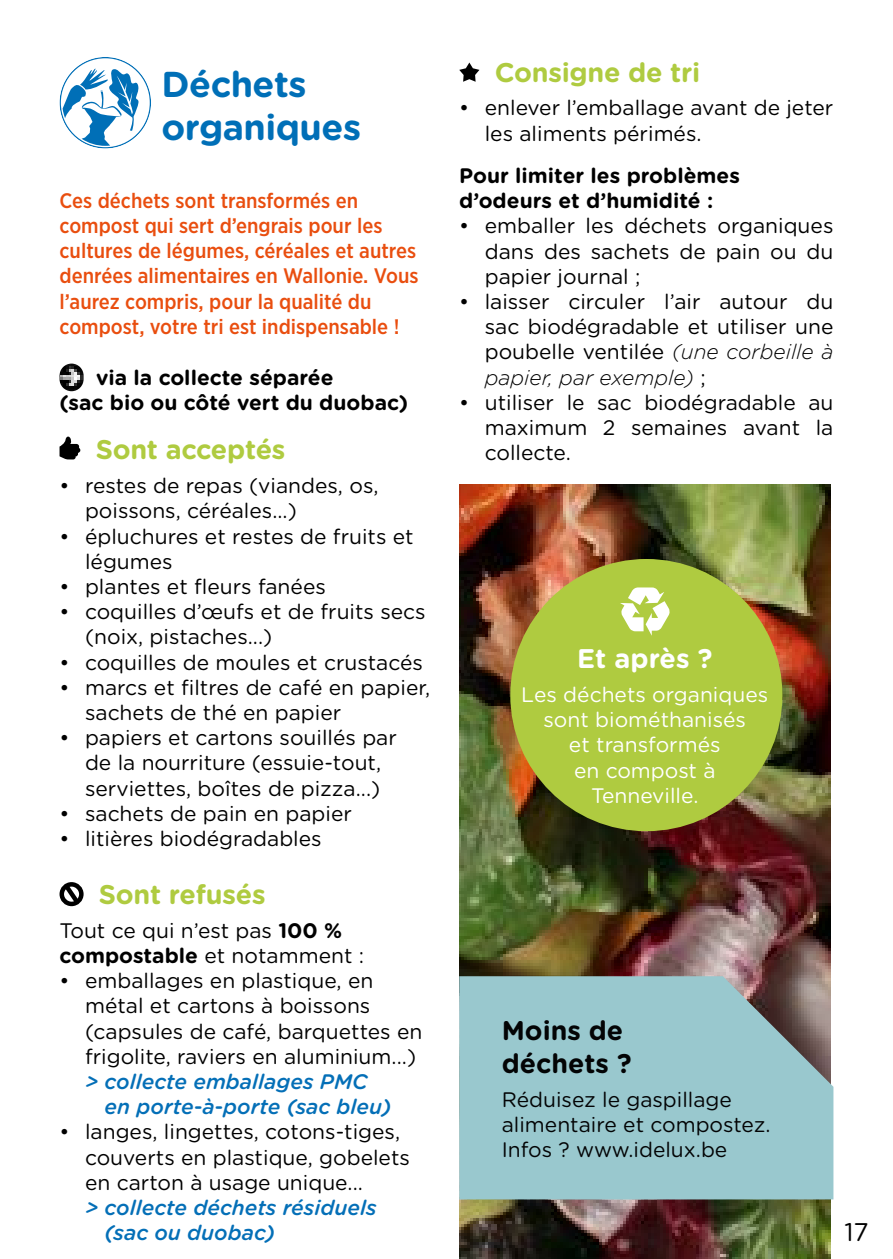
<style>
.page{position:relative;width:893px;height:1259px;background:#fff}
.page>*{position:absolute;margin:0;border:0;box-sizing:border-box;transform-origin:0 0}
.t1{font:700 36px/43.2px "Gotham Rounded";letter-spacing:-.015em;color:#006fb7}
.t2{font:700 27px "Gotham Rounded";letter-spacing:-.01em;color:#afcb40}
.t3{font:700 27px/32.4px "Gotham Rounded";color:#030405}
.t4{font:700 27px "Gotham Rounded";color:#fff}
.t5{font:25.5px "Gotham Rounded";color:#000}
.t6{font:21px/25.2px "Gotham Rounded";color:#000}
.t7{font:500 21px/25.2px "Gotham Narrow";color:#e94e0f}
.t8{font:700 21px/25.2px "Gotham Rounded";color:#000}
.t9{font:italic 500 21px/25.2px "Gotham Rounded";color:#046fb7}
.t10{font:21px/25.2px "Gotham Rounded";color:#fff;text-align:center}
.t11{font:21px/25.2px "Gotham Rounded";color:#030405}
.s1{font-weight:700}
.s2{font-weight:300;font-style:italic}
</style>
<div class="page">
<img style="left:459px;top:485px;width:371px;height:774px">
<img style="left:60px;top:363px;width:24px;height:28px;border-radius:12px">
<svg style="left:60px;top:436px;width:20px;height:23px"></svg>
<div style="left:60px;top:882px;width:24px;height:24px;border:4px solid #000;border-radius:50%"></div>
<svg style="left:60px;top:882px;width:23px;height:25px"></svg>
<svg style="left:459px;top:976px;width:374px;height:223px;background:#96c0c5"></svg>
<svg style="left:61px;top:58px;width:89px;height:89px"></svg>
<div style="left:510px;top:559px;width:272px;height:272px;background:#afcb40;border-radius:50%"></div>
<svg style="left:620px;top:587px;width:50px;height:49px"></svg>
<svg style="left:459px;top:63px;width:20px;height:19px"></svg>
<h1 class="t1" style="left:162px;top:61px;width:201px">Déchets organiques</h1>
<p class="t7" style="left:60px;top:187px;width:360px">Ces déchets sont transformés en compost qui sert d’engrais pour les cultures de légumes, céréales et autres denrées alimentaires en Wallonie. Vous l’aurez compris, pour la qualité du compost, votre tri est indispensable !</p>
<p class="t8" style="left:60px;top:364px;width:350px;text-indent:37px">via la collecte séparée<br>(sac bio ou côté vert du duobac)</p>
<p class="t2" style="left:96px;top:430px;width:191px">Sont acceptés</p>
<p class="t6" style="left:85px;top:472px;width:295px;text-indent:-26px">• restes de repas (viandes, os, poissons, céréales...)</p>
<p class="t6" style="left:85px;top:522px;width:330px;text-indent:-26px">• épluchures et restes de fruits et légumes</p>
<p class="t6" style="left:60px;top:573px;width:268px">• plantes et fleurs fanées</p>
<p class="t6" style="left:85px;top:598px;width:342px;text-indent:-26px">• coquilles d’œufs et de fruits secs (noix, pistaches...)</p>
<p class="t6" style="left:60px;top:648px;width:365px">• coquilles de moules et crustacés</p>
<p class="t6" style="left:85px;top:674px;width:347px;text-indent:-26px">• marcs et filtres de café en papier, sachets de thé en papier</p>
<p class="t6" style="left:60px;top:724px;width:339px;text-align:center">• papiers et cartons souillés par de la nourriture (essuie-tout, serviettes, boîtes de pizza...)</p>
<p class="t6" style="left:60px;top:800px;width:294px">• sachets de pain en papier</p>
<p class="t6" style="left:60px;top:825px;width:264px">• litières biodégradables</p>
<p class="t2" style="left:99px;top:874px;width:168px">Sont refusés</p>
<p class="t6" style="left:60px;top:916px;width:306px">Tout ce qui n’est pas <span class="s1">100 % compostable</span> et notamment :</p>
<p class="t6" style="left:85px;top:967px;width:339px;text-indent:-26px">• emballages en plastique, en métal et cartons à boissons (capsules de café, barquettes en frigolite, raviers en aluminium...)</p>
<p class="t9" style="left:105px;top:1068px;width:288px;text-indent:-20px">&gt; collecte emballages PMC en porte-à-porte (sac bleu)</p>
<p class="t6" style="left:85px;top:1118px;width:326px;text-indent:-26px">• langes, lingettes, cotons-tiges, couverts en plastique, gobelets en carton à usage unique...</p>
<p class="t9" style="left:105px;top:1194px;width:273px;text-indent:-20px">&gt; collecte déchets résiduels (sac ou duobac)</p>
<p class="t2" style="left:495px;top:52px;width:207px">Consigne de tri</p>
<p class="t6" style="left:485px;top:94px;width:350px;text-indent:-26px">• enlever l’emballage avant de jeter les aliments périmés.</p>
<p class="t8" style="left:459px;top:162px;width:282px">Pour limiter les problèmes d’odeurs et d’humidité :</p>
<p class="t6" style="left:485px;top:212px;width:350px;text-align:justify;text-indent:-26px">• emballer les déchets organiques dans des sachets de pain ou du papier journal ;</p>
<p class="t6" style="left:485px;top:288px;width:350px;text-align:justify;text-indent:-26px">• laisser circuler l’air autour du sac biodégradable et utiliser une poubelle ventilée <span class="s2">(une corbeille à papier, par exemple)</span> ;</p>
<p class="t6" style="left:485px;top:389px;width:350px;text-align:justify;text-indent:-26px">• utiliser le sac biodégradable au maximum 2 semaines avant la collecte.</p>
<p class="t4" style="left:577px;top:639px;width:137px">Et après ?</p>
<p class="t10" style="left:521px;top:681px;width:248px">Les déchets organiques sont biométhanisés<br>et transformés<br>en compost à<br>Tenneville.</p>
<p class="t3" style="left:502px;top:1013px;width:131px">Moins de déchets ?</p>
<p class="t11" style="left:502px;top:1085px;width:270px">Réduisez le gaspillage alimentaire et compostez.<br>Infos ? www.idelux.be</p>
<p class="t5" style="left:844px;top:1214px;width:26px">17</p>
</div>
